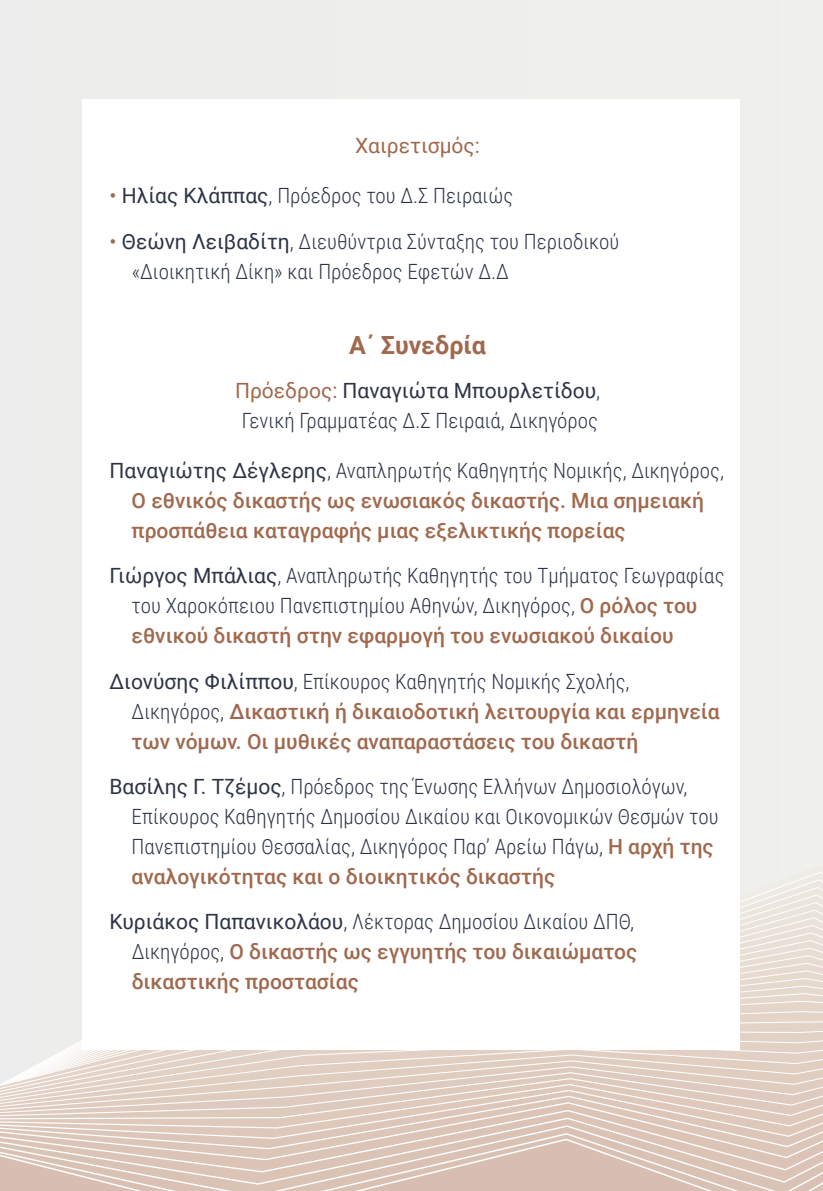
<style>
.page{position:relative;width:823px;height:1191px;background:#fff}
.page>*{position:absolute;margin:0;border:0;box-sizing:border-box;transform-origin:0 0}
.t1{font:700 25px "Roboto";color:#a0694e}
.t2{font:300 21px/30px "Roboto Condensed";color:#2c3446}
.t3{font:500 21px/30px "Roboto";color:#a0694e}
.t4{font:21px "Roboto";color:#2c3446}
.t5{font:21px "Roboto";color:#a0694e}
.s1{font-family:"Roboto";font-weight:400;color:#a0694e}
.s2{font-family:"Roboto";font-weight:400}
.s3{color:#a0694e}
.s4{font-family:"Roboto Condensed";font-weight:300}
.s5{font-family:"Roboto";font-weight:500;color:#a0694e}
.s6{font-family:"Roboto Condensed";font-weight:300;color:#2c3446}
</style>
<div class="page">
<div style="left:0;top:0;width:822px;height:1191px;background:#edeeec"></div>
<svg style="left:63px;top:1044px;width:759px;height:7px;background:#eee5de"></svg>
<svg style="left:50px;top:1051px;width:772px;height:7px"></svg>
<svg style="left:37px;top:1058px;width:785px;height:7px"></svg>
<svg style="left:28px;top:1065px;width:794px;height:5px"></svg>
<svg style="left:17px;top:1070px;width:805px;height:6px"></svg>
<svg style="left:7px;top:1076px;width:815px;height:5px"></svg>
<svg style="left:0;top:1081px;width:822px;height:5px"></svg>
<svg style="left:0;top:1086px;width:822px;height:3px;background:#e3d3c8"></svg>
<svg style="left:0;top:1089px;width:822px;height:102px;background:#dfccc0"></svg>
<div style="left:83px;top:99px;width:656px;height:950px;background:#fff"></div>
<p class="t5" style="left:355px;top:131px;width:126px">Χαιρετισμός:</p>
<p class="t2" style="left:109px;top:180px;width:405px"><span class="s1">•</span> <span class="s2">Ηλίας Κλάππας</span>, Πρόεδρος του ∆.Σ Πειραιώς</p>
<p class="t2" style="left:132px;top:225px;width:489px;text-indent:-22px"><span class="s1">•</span> <span class="s2">Θεώνη Λειβαδίτη</span>, ∆ιευθύντρια Σύνταξης του Περιοδικού «∆ιοικητική ∆ίκη» και Πρόεδρος Εφετών ∆.∆</p>
<p class="t1" style="left:349px;top:327px;width:138px">Α΄ Συνεδρία</p>
<p class="t4" style="left:235px;top:376px;width:366px"><span class="s3">Πρόεδρος:</span> Παναγιώτα Μπουρλετίδου<span class="s4">,</span></p>
<p class="t2" style="left:242px;top:405px;width:357px">Γενική Γραμματέας ∆.Σ Πειραιά, ∆ικηγόρος</p>
<p class="t2" style="left:109px;top:455px;width:615px"><span class="s2">Παναγιώτης ∆έγλερης</span>, Αναπληρωτής Καθηγητής Νομικής, ∆ικηγόρος,</p>
<p class="t3" style="left:132px;top:485px;width:573px">Ο εθνικός δικαστής ως ενωσιακός δικαστής. Μια σημειακή προσπάθεια καταγραφής μιας εξελικτικής πορείας</p>
<p class="t2" style="left:109px;top:560px;width:616px;text-align:center"><span class="s2">Γιώργος Μπάλιας</span>, Αναπληρωτής Καθηγητής του Τμήματος Γεωγραφίας του Χαροκόπειου Πανεπιστημίου Αθηνών, ∆ικηγόρος, <span class="s5">Ο ρόλος του</span></p>
<p class="t3" style="left:132px;top:620px;width:543px">εθνικού δικαστή στην εφαρμογή του ενωσιακού δικαίου</p>
<p class="t2" style="left:109px;top:665px;width:521px"><span class="s2">∆ιονύσης Φιλίππου</span>, Επίκουρος Καθηγητής Νομικής Σχολής,</p>
<p class="t3" style="left:132px;top:695px;width:589px"><span class="s6">∆ικηγόρος,</span> ∆ικαστική ή δικαιοδοτική λειτουργία και ερμηνεία των νόμων. Οι μυθικές αναπαραστάσεις του δικαστή</p>
<p class="t2" style="left:132px;top:770px;width:588px;text-indent:-22px"><span class="s2">Βασίλης Γ. Τζέμος</span>, Πρόεδρος της Ένωσης Ελλήνων ∆ημοσιολόγων,<br>Επίκουρος Καθηγητής ∆ημοσίου ∆ικαίου και Οικονομικών Θεσμών του<br>Πανεπιστημίου Θεσσαλίας, ∆ικηγόρος Παρ’ Αρείω Πάγω, <span class="s5">Η αρχή της</span></p>
<p class="t3" style="left:132px;top:860px;width:425px">αναλογικότητας και ο διοικητικός δικαστής</p>
<p class="t2" style="left:109px;top:905px;width:525px"><span class="s2">Κυριάκος Παπανικολάου</span>, Λέκτορας ∆ημοσίου ∆ικαίου ∆ΠΘ,</p>
<p class="t3" style="left:132px;top:935px;width:506px"><span class="s6">∆ικηγόρος,</span> Ο δικαστής ως εγγυητής του δικαιώματος δικαστικής προστασίας</p>
</div>
